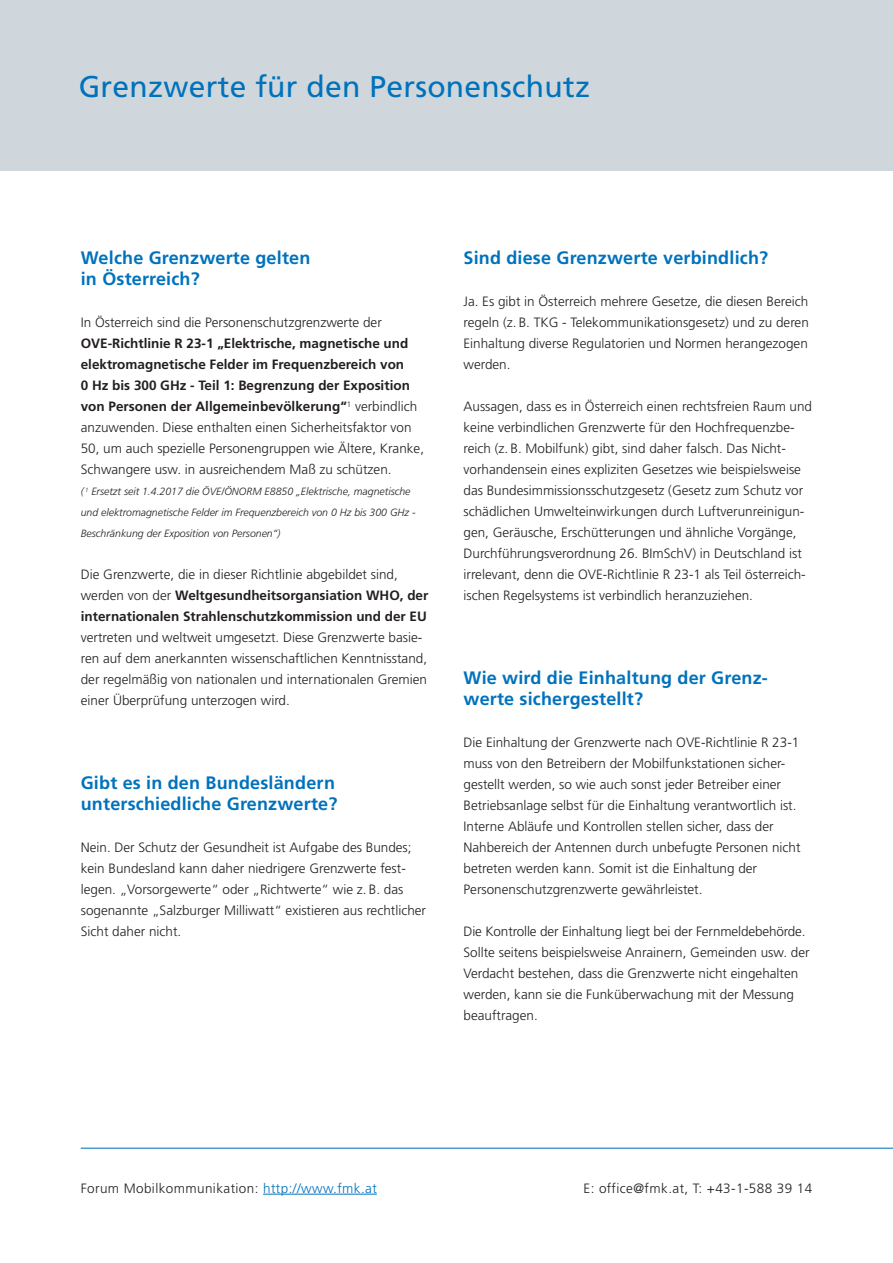
<style>
.page{position:relative;width:893px;height:1263px;background:#fff}
.page>*{position:absolute;margin:0;border:0;box-sizing:border-box;transform-origin:0 0}
.t1{font:30px "Frutiger";letter-spacing:.01em;color:#0072bc}
.t2{font:700 18px/21px "Frutiger";letter-spacing:.01em;color:#0072bc}
.t3{font:300 13.5px/21px "Frutiger";color:#231f20}
.t4{font:700 13.5px/21px "Frutiger";color:#231f20}
.t5{font:300 13.5px "Frutiger";letter-spacing:.03em;color:#231f20}
.t6{font:italic 300 10.5px/21px "Frutiger";color:#231f20}
.s1{font-weight:300}
.s2{color:#0072bc}
</style>
<div class="page">
<div style="left:0;top:0;width:893px;height:170px;background:#cfd7dc"></div>
<hr style="left:81px;top:1148px;width:812px;height:1px;background:#0072bc">
<hr style="left:263px;top:1194px;width:114px;height:1px;background:#0072bc">
<h1 class="t1" style="left:79px;top:69px;width:513px">Grenzwerte für den Personenschutz</h1>
<h2 class="t2" style="left:81px;top:247px;width:231px">Welche Grenzwerte gelten in Österreich?</h2>
<p class="t3" style="left:81px;top:312px;width:303px">In Österreich sind die Personenschutzgrenzwerte der</p>
<p class="t4" style="left:81px;top:333px;width:345px">OVE-Richtlinie R 23-1 „Elektrische, magnetische und elektromagnetische Felder im Frequenzbereich von<br>0 Hz bis 300 GHz - Teil 1: Begrenzung der Exposition von Personen der Allgemeinbevölkerung“<sup>1</sup> <span class="s1">verbindlich anzuwenden. Diese enthalten einen Sicherheitsfaktor von 50, um auch spezielle Personengruppen wie Ältere, Kranke, Schwangere usw. in ausreichendem Maß zu schützen.</span></p>
<p class="t6" style="left:81px;top:481px;width:336px">( <sup>1</sup> Ersetzt seit 1.4.2017 die ÖVE/ÖNORM E8850 „Elektrische, magnetische und elektromagnetische Felder im Frequenzbereich von 0 Hz bis 300 GHz -<br>Beschränkung der Exposition von Personen“)</p>
<p class="t4" style="left:81px;top:564px;width:349px"><span class="s1">Die Grenzwerte, die in dieser Richtlinie abgebildet sind, werden von der</span> Weltgesundheitsorgansiation WHO, der internationalen Strahlenschutzkommission und der EU</p>
<p class="t3" style="left:81px;top:627px;width:348px">vertreten und weltweit umgesetzt. Diese Grenzwerte basie&shy;ren auf dem anerkannten wissenschaftlichen Kenntnisstand, der regelmäßig von nationalen und internationalen Gremien einer Überprüfung unterzogen wird.</p>
<h2 class="t2" style="left:81px;top:772px;width:258px">Gibt es in den Bundesländern unterschiedliche Grenzwerte?</h2>
<p class="t3" style="left:81px;top:837px;width:347px">Nein. Der Schutz der Gesundheit ist Aufgabe des Bundes; kein Bundesland kann daher niedrigere Grenzwerte fest&shy;legen. „Vorsorgewerte“ oder „Richtwerte“ wie z. B. das sogenannte „Salzburger Milliwatt“ existieren aus rechtlicher Sicht daher nicht.</p>
<h2 class="t2" style="left:463px;top:247px;width:306px">Sind diese Grenzwerte verbindlich?</h2>
<p class="t3" style="left:463px;top:291px;width:347px;text-align:justify">Ja. Es gibt in Österreich mehrere Gesetze, die diesen Bereich regeln (z. B. TKG - Telekommunikationsgesetz) und zu deren Einhaltung diverse Regulatorien und Normen herangezogen werden.</p>
<p class="t3" style="left:463px;top:396px;width:350px">Aussagen, dass es in Österreich einen rechtsfreien Raum und keine verbindlichen Grenzwerte für den Hochfrequenzbe&shy;reich (z. B. Mobilfunk) gibt, sind daher falsch. Das Nicht&shy;vorhandensein eines expliziten Gesetzes wie beispielsweise das Bundesimmissionsschutzgesetz (Gesetz zum Schutz vor schädlichen Umwelteinwirkungen durch Luftverunreinigun&shy;gen, Geräusche, Erschütterungen und ähnliche Vorgänge, Durchführungsverordnung 26. BImSchV) in Deutschland ist irrelevant, denn die OVE-Richtlinie R 23-1 als Teil österreich&shy;ischen Regelsystems ist verbindlich heranzuziehen.</p>
<h2 class="t2" style="left:463px;top:667px;width:306px">Wie wird die Einhaltung der Grenz&shy;werte sichergestellt?</h2>
<p class="t3" style="left:463px;top:732px;width:339px">Die Einhaltung der Grenzwerte nach OVE-Richtlinie R 23-1 muss von den Betreibern der Mobilfunkstationen sicher&shy;gestellt werden, so wie auch sonst jeder Betreiber einer Betriebsanlage selbst für die Einhaltung verantwortlich ist.<br>Interne Abläufe und Kontrollen stellen sicher, dass der Nahbereich der Antennen durch unbefugte Personen nicht betreten werden kann. Somit ist die Einhaltung der Personenschutzgrenzwerte gewährleistet.</p>
<p class="t3" style="left:463px;top:921px;width:348px">Die Kontrolle der Einhaltung liegt bei der Fernmeldebehörde.<br>Sollte seitens beispielsweise Anrainern, Gemeinden usw. der Verdacht bestehen, dass die Grenzwerte nicht eingehalten werden, kann sie die Funküberwachung mit der Messung beauftragen.</p>
<p class="t5" style="left:81px;top:1180px;width:298px">Forum Mobilkommunikation: <span class="s2">http://www.fmk.at</span></p>
<p class="t5" style="left:583px;top:1180px;width:230px">E: office@fmk.at, T: +43-1-588 39 14</p>
</div>
